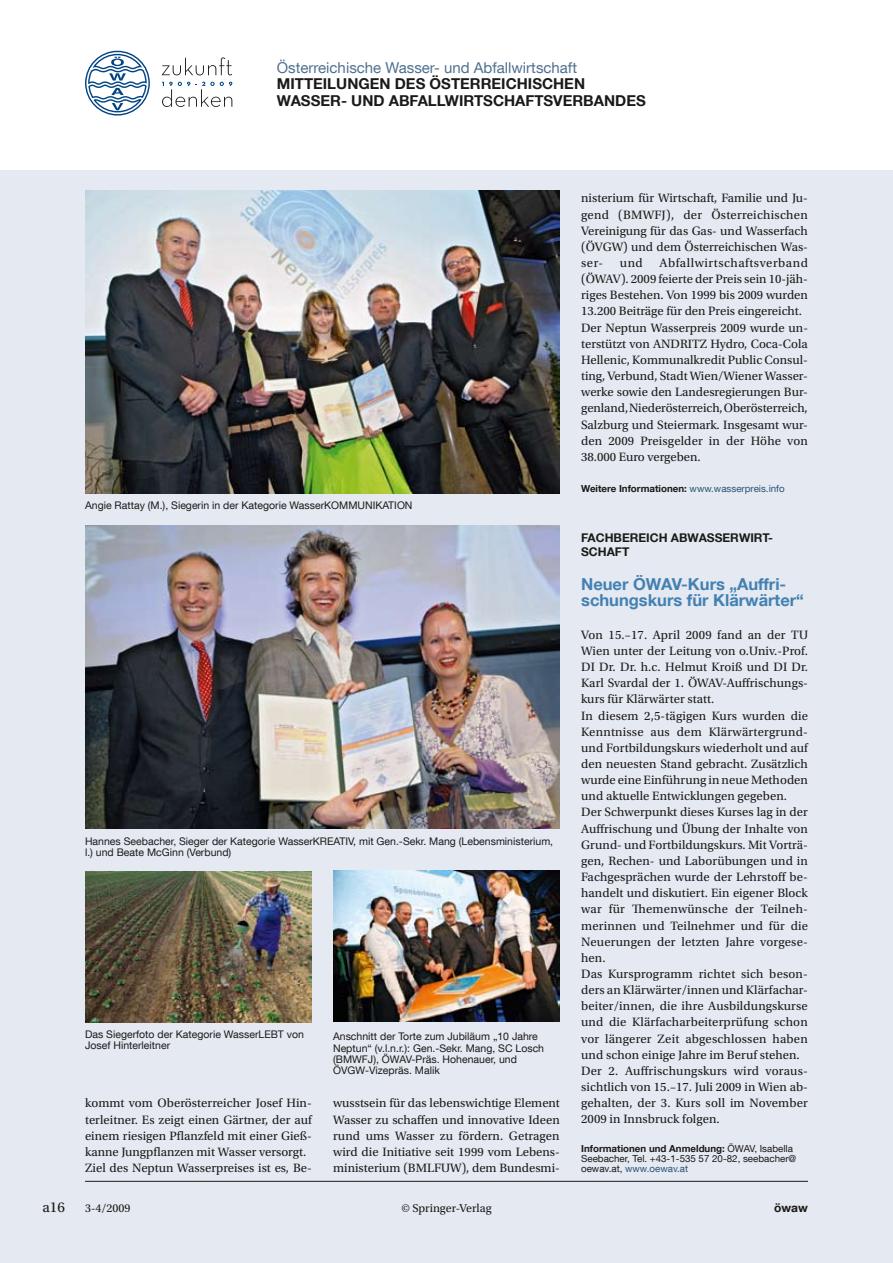
<style>
.page{position:relative;width:893px;height:1263px;background:#fff}
.page>*{position:absolute;margin:0;border:0;box-sizing:border-box;transform-origin:0 0}
.t1{font:700 16.5px/16.2px "Helvetica Neue LT Com";color:#4381b3}
.t2{font:700 15px/16.5px "Helvetica Neue LT Com";color:#1a1a18}
.t3{font:15px "Helvetica Neue LT Com";color:#4f708f}
.t4{font:15px "Utopia Std";color:#1a1a18}
.t5{font:12.75px/16.2px "Utopia Std";letter-spacing:.005em;color:#1a1a18}
.t6{font:700 12px "Helvetica Neue LT Com";color:#1a1a18}
.t7{font:12px "Utopia Std";color:#1a1a18}
.t8{font:10.5px/11.2px "Helvetica Neue LT Com";color:#1a1a18}
.t9{font:9.75px/9.8px "Helvetica Neue LT Com";color:#1a1a18}
.t10{font:700 9.75px "Helvetica Neue LT Com";color:#1a1a18}
.s1{font-weight:400;color:#2a5575}
.s2{font-weight:700}
.s3{color:#2a5575}
</style>
<div class="page">
<div style="left:0;top:170px;width:893px;height:1093px;background:#e5e9f1"></div>
<hr style="left:85px;top:1181px;width:723px;height:1px;background:#1a1a18">
<svg style="left:85px;top:51px;width:65px;height:65px"></svg>
<svg style="left:162px;top:57px;width:70px;height:18px"></svg>
<svg style="left:162px;top:82px;width:70px;height:25px"></svg>
<img style="left:85px;top:190px;width:475px;height:303px">
<img style="left:85px;top:526px;width:475px;height:303px">
<img style="left:85px;top:871px;width:227px;height:151px">
<img style="left:333px;top:870px;width:227px;height:151px">
<p class="t3" style="left:277px;top:58px;width:302px">Österreichische Wasser- und Abfallwirtschaft</p>
<p class="t2" style="left:277px;top:75px;width:370px">MITTEILUNGEN DES ÖSTERREICHISCHEN<br>WASSER- UND ABFALLWIRTSCHAFTSVERBANDES</p>
<p class="t8" style="left:85px;top:500px;width:329px">Angie Rattay (M.), Siegerin in der Kategorie WasserKOMMUNIKATION</p>
<p class="t8" style="left:85px;top:835px;width:470px">Hannes Seebacher, Sieger der Kategorie WasserKREATIV, mit Gen.-Sekr. Mang (Lebensministerium, l.) und Beate McGinn (Verbund)</p>
<p class="t8" style="left:85px;top:1028px;width:220px">Das Siegerfoto der Kategorie WasserLEBT von<br>Josef Hinterleitner</p>
<p class="t8" style="left:333px;top:1031px;width:213px">Anschnitt der Torte zum Jubiläum „10 Jahre Neptun“ (v.l.n.r.): Gen.-Sekr. Mang, SC Losch (BMWFJ), ÖWAV-Präs. Hohenauer, und ÖVGW-Vizepräs. Malik</p>
<p class="t5" style="left:85px;top:1095px;width:228px">kommt vom Oberösterreicher Josef Hin&shy;terleitner. Es zeigt einen Gärtner, der auf einem riesigen Pflanzfeld mit einer Gieß&shy;kanne Jungpflanzen mit Wasser versorgt.<br>Ziel des Neptun Wasserpreises ist es, Be-</p>
<p class="t5" style="left:333px;top:1095px;width:228px;text-align:justify">wusstsein für das lebenswichtige Element Wasser zu schaffen und innovative Ideen rund ums Wasser zu fördern. Getragen wird die Initiative seit 1999 vom Lebens&shy;ministerium (BMLFUW), dem Bundesmi-</p>
<p class="t5" style="left:581px;top:190px;width:228px;text-align:justify">nisterium für Wirtschaft, Familie und Ju&shy;gend (BMWFJ), der Österreichischen Vereinigung für das Gas- und Wasserfach (ÖVGW) und dem Österreichischen Was&shy;ser-</p>
<p class="t5" style="left:581px;top:255px;width:228px;text-indent:78px">Abfallwirtschaftsverband (ÖWAV). 2009 feierte der Preis sein 10-jäh&shy;riges Bestehen. Von 1999 bis 2009 wurden 13.200 Beiträge für den Preis eingereicht.<br>Der Neptun Wasserpreis 2009 wurde un&shy;terstützt von ANDRITZ Hydro, Coca-Cola Hellenic, Kommunalkredit Public Consul&shy;ting, Verbund, Stadt Wien/Wiener Wasser&shy;werke sowie den Landesregierungen Bur&shy;genland, Niederösterreich, Oberösterreich, Salzburg und Steiermark. Insgesamt wur&shy;den 2009 Preisgelder in der Höhe von 38.000 Euro vergeben.</p>
<p class="t10" style="left:581px;top:482px;width:205px">Weitere Informationen: <span class="s1">www.wasserpreis.info</span></p>
<p class="t6" style="left:581px;top:530px;width:16px">Fachbereich</p>
<p class="t6" style="left:671px;top:530px;width:18px">Abwasserwirt</p>
<p class="t6" style="left:768px;top:530px;width:6px">-</p>
<p class="t6" style="left:581px;top:544px;width:9px">schaft</p>
<p class="t1" style="left:581px;top:576px;width:224px">Neuer ÖWAV-Kurs „Auffri&shy;schungskurs für Klärwärter“</p>
<p class="t5" style="left:581px;top:627px;width:228px">Von 15.–17. April 2009 fand an der TU Wien unter der Leitung von o.Univ.-Prof.<br>DI Dr. Dr. h.c. Helmut Kroiß und DI Dr.<br>Karl Svardal der 1. ÖWAV-Auffrischungs&shy;kurs für Klärwärter statt.<br>In diesem 2,5-tägigen Kurs wurden die Kenntnisse aus dem Klärwärtergrund&shy;und Fortbildungskurs wiederholt und auf den neuesten Stand gebracht. Zusätzlich wurde eine Einführung in neue Methoden und aktuelle Entwicklungen gegeben.<br>Der Schwerpunkt dieses Kurses lag in der Auffrischung und Übung der Inhalte von Grund- und Fortbildungskurs. Mit Vorträ&shy;gen, Rechen- und Laborübungen und in Fachgesprächen wurde der Lehrstoff be&shy;handelt und diskutiert. Ein eigener Block war für Themenwünsche der Teilneh&shy;merinnen und Teilnehmer und für die Neuerungen der letzten Jahre vorgese&shy;hen.<br>Das Kursprogramm richtet sich beson&shy;ders an Klärwärter/innen und Klärfachar&shy;beiter/innen, die ihre Ausbildungskurse und die Klärfacharbeiterprüfung schon vor längerer Zeit abgeschlossen haben und schon einige Jahre im Beruf stehen.<br>Der 2. Auffrischungskurs wird voraus&shy;sichtlich von 15.–17. Juli 2009 in Wien ab&shy;gehalten, der 3. Kurs soll im November 2009 in Innsbruck folgen.</p>
<p class="t9" style="left:581px;top:1144px;width:217px"><span class="s2">Informationen und Anmeldung:</span> ÖWAV, Isabella<br>Seebacher, Tel. +43-1-535 57 20-82, seebacher@ oewav.at, <span class="s3">www.oewav.at</span></p>
<p class="t5" style="left:620px;top:255px;width:25px">und</p>
<p class="t4" style="left:43px;top:1199px;width:24px">a16</p>
<p class="t7" style="left:85px;top:1201px;width:47px">3-4/2009</p>
<p class="t7" style="left:401px;top:1201px;width:92px">© Springer-Verlag</p>
<p class="t6" style="left:774px;top:1200px;width:35px">öwaw</p>
</div>
